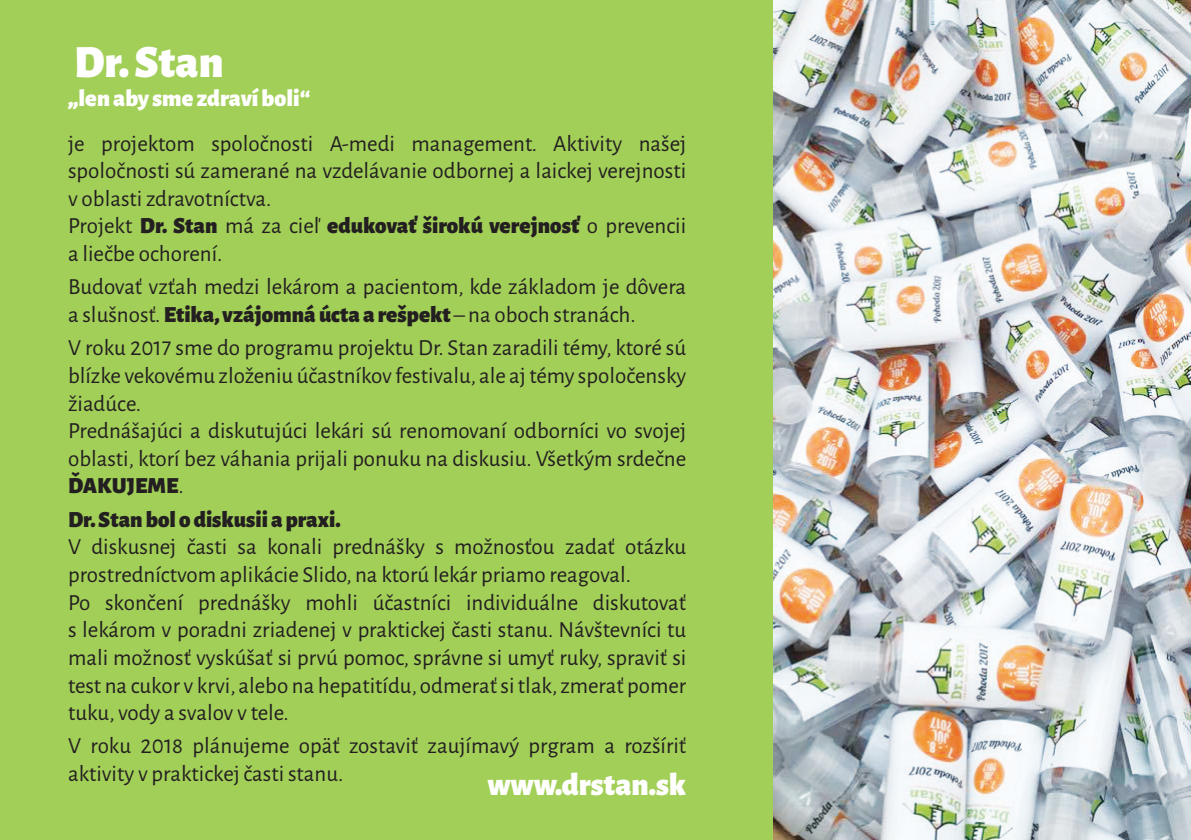
<style>
.page{position:relative;width:1191px;height:840px;background:#fff}
.page>*{position:absolute;margin:0;border:0;box-sizing:border-box;transform-origin:0 0}
.t1{font:900 46px "Alegreya Sans";color:#fff}
.t2{font:900 32px "Alegreya Sans";color:#fff}
.t3{font:900 24px "Alegreya Sans";color:#fff}
.t4{font:23px/27.6px "Alegreya Sans";color:#231f20}
.t5{font:900 23px "Alegreya Sans";color:#231f20}
.s1{font-weight:900}
</style>
<div class="page">
<img style="left:772px;top:0;width:419px;height:839px">
<div style="left:0;top:0;width:772px;height:839px;background:#a2cf58"></div>
<h1 class="t1" style="left:74px;top:26px;width:151px">Dr. Stan</h1>
<p class="t3" style="left:68px;top:79px;width:244px">„len aby sme zdraví boli“</p>
<p class="t4" style="left:68px;top:128px;width:619px">je projektom spoločnosti A-medi management. Aktivity našej spoločnosti sú zamerané na vzdelávanie odbornej a laickej verejnosti v oblasti zdravotníctva.<br>Projekt <span class="s1">Dr. Stan</span> má za cieľ <span class="s1">edukovať širokú verejnosť</span> o prevencii a liečbe ochorení.</p>
<p class="t4" style="left:68px;top:272px;width:619px">Budovať vzťah medzi lekárom a pacientom, kde základom je dôvera a slušnosť. <span class="s1">Etika, vzájomná úcta a rešpekt</span> – na oboch stranách.</p>
<p class="t4" style="left:68px;top:333px;width:620px">V roku 2017 sme do programu projektu Dr. Stan zaradili témy, ktoré sú blízke vekovému zloženiu účastníkov festivalu, ale aj témy spoločensky žiadúce.<br>Prednášajúci a diskutujúci lekári sú renomovaní odborníci vo svojej oblasti, ktorí bez váhania prijali ponuku na diskusiu. Všetkým srdečne <span class="s1">ĎAKUJEME</span>.</p>
<p class="t5" style="left:68px;top:500px;width:274px">Dr. Stan bol o diskusii a praxi.</p>
<p class="t4" style="left:68px;top:531px;width:620px">V diskusnej časti sa konali prednášky s možnosťou zadať otázku prostredníctvom aplikácie Slido, na ktorú lekár priamo reagoval.<br>Po skončení prednášky mohli účastníci individuálne diskutovať s lekárom v poradni zriadenej v praktickej časti stanu. Návštevníci tu mali možnosť vyskúšať si prvú pomoc, správne si umyť ruky, spraviť si test na cukor v krvi, alebo na hepatitídu, odmerať si tlak, zmerať pomer tuku, vody a svalov v tele.</p>
<p class="t4" style="left:68px;top:730px;width:620px">V roku 2018 plánujeme opäť zostaviť zaujímavý prgram a rozšíriť aktivity v praktickej časti stanu.</p>
<h2 class="t2" style="left:487px;top:759px;width:200px">www.drstan.sk</h2>
</div>
